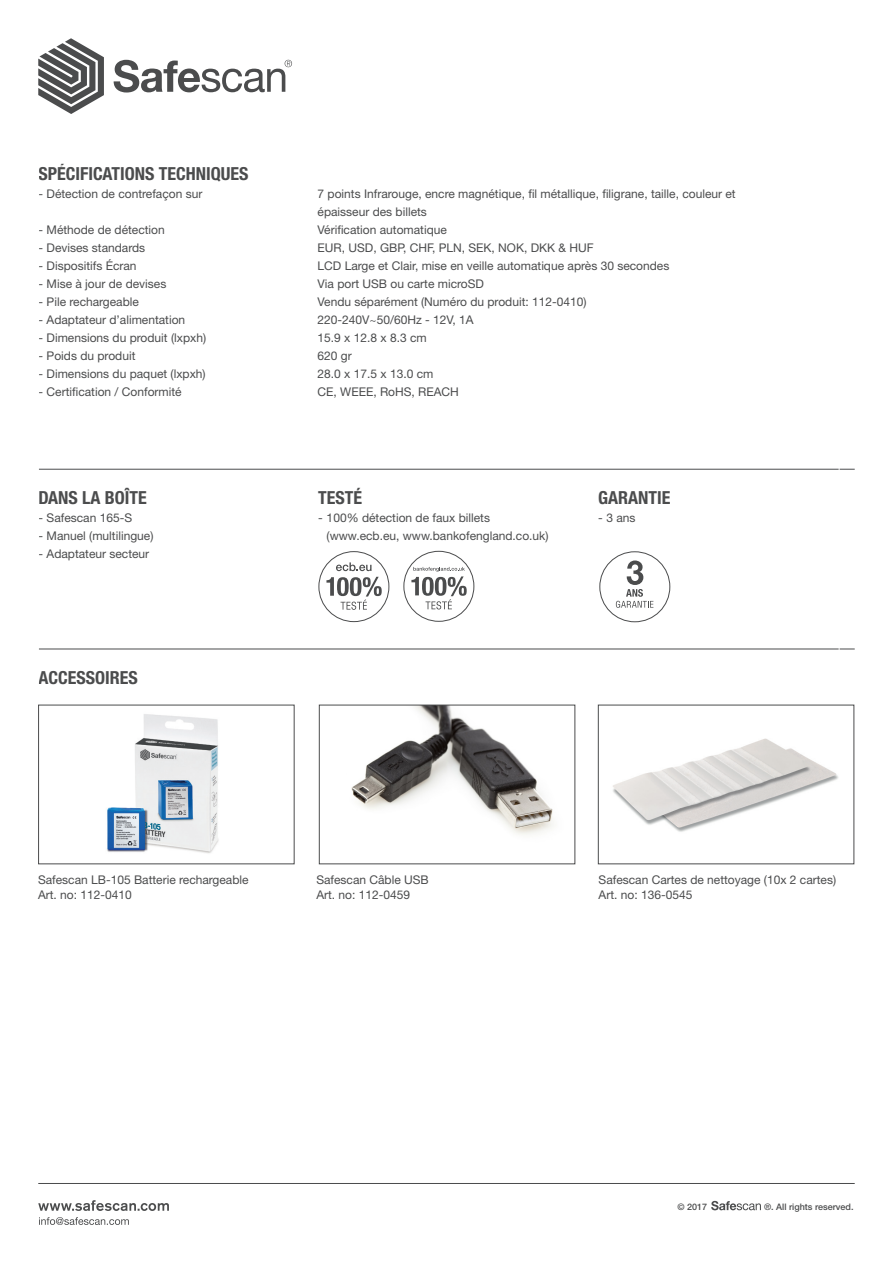
<style>
.page{position:relative;width:893px;height:1263px;background:#fff}
.page>*{position:absolute;margin:0;border:0;box-sizing:border-box;transform-origin:0 0}
.t1{font:700 condensed 18px "Helvetica Neue LT Std";color:#4b4c4d}
.t2{font:12px/15px "Helvetica Neue LT Std";color:#4b4c4d}
.Art_no{font:500 9px "Helvetica Neue LT Std";color:#4b4c4d}
</style>
<div class="page">
<hr style="left:38px;top:469px;width:817px;height:1px;background:#4b4c4d">
<hr style="left:38px;top:1183px;width:817px;height:1px;background:#4b4c4d">
<hr style="left:38px;top:649px;width:817px;height:1px;background:#4b4c4d">
<svg style="left:38px;top:1200px;width:131px;height:11px"></svg>
<svg style="left:39px;top:1217px;width:90px;height:8px"></svg>
<svg style="left:38px;top:38px;width:66px;height:76px"></svg>
<svg style="left:114px;top:60px;width:178px;height:33px"></svg>
<svg style="left:711px;top:1201px;width:50px;height:9px"></svg>
<img style="left:107px;top:714px;width:112px;height:139px">
<img style="left:351px;top:707px;width:202px;height:128px">
<img style="left:613px;top:738px;width:226px;height:94px">
<div style="left:599px;top:551px;width:71px;height:71px;border:1px solid #4b4c4d;border-radius:50%"></div>
<svg style="left:616px;top:560px;width:37px;height:48px"></svg>
<div style="left:318px;top:551px;width:71px;height:71px;border:1px solid #4b4c4d;border-radius:50%"></div>
<svg style="left:336px;top:562px;width:35px;height:9px"></svg>
<svg style="left:326px;top:577px;width:56px;height:33px"></svg>
<div style="left:403px;top:551px;width:71px;height:71px;border:1px solid #4b4c4d;border-radius:50%"></div>
<svg style="left:411px;top:567px;width:56px;height:42px"></svg>
<p class="t1" style="left:39px;top:163px;width:211px">SPÉCIFICATIONS TECHNIQUES</p>
<p class="t2" style="left:39px;top:186px;width:165px">- Détection de contrefaçon sur</p>
<p class="t2" style="left:318px;top:186px;width:420px">7 points Infrarouge, encre magnétique, fil métallique, filigrane, taille, couleur et</p>
<p class="t2" style="left:318px;top:204px;width:111px">épaisseur des billets</p>
<p class="t2" style="left:39px;top:222px;width:128px">- Méthode de détection</p>
<p class="t2" style="left:318px;top:222px;width:131px">Vérification automatique</p>
<p class="t2" style="left:39px;top:240px;width:108px">- Devises standards</p>
<p class="t2" style="left:318px;top:240px;width:278px">EUR, USD, GBP, CHF, PLN, SEK, NOK, DKK &amp; HUF</p>
<p class="t2" style="left:39px;top:258px;width:100px">- Dispositifs Écran</p>
<p class="t2" style="left:318px;top:258px;width:353px">LCD Large et Clair, mise en veille automatique après 30 secondes</p>
<p class="t2" style="left:39px;top:276px;width:129px">- Mise à jour de devises</p>
<p class="t2" style="left:318px;top:276px;width:168px">Via port USB ou carte microSD</p>
<p class="t2" style="left:39px;top:294px;width:102px">- Pile rechargeable</p>
<p class="t2" style="left:318px;top:294px;width:271px">Vendu séparément (Numéro du produit: 112-0410)</p>
<p class="t2" style="left:39px;top:312px;width:148px">- Adaptateur d’alimentation</p>
<p class="t2" style="left:318px;top:312px;width:157px">220-240V~50/60Hz - 12V, 1A</p>
<p class="t2" style="left:39px;top:330px;width:169px">- Dimensions du produit (lxpxh)</p>
<p class="t2" style="left:318px;top:330px;width:111px">15.9 x 12.8 x 8.3 cm</p>
<p class="t2" style="left:39px;top:348px;width:98px">- Poids du produit</p>
<p class="t2" style="left:318px;top:348px;width:36px">620 gr</p>
<p class="t2" style="left:39px;top:366px;width:169px">- Dimensions du paquet (lxpxh)</p>
<p class="t2" style="left:318px;top:366px;width:117px">28.0 x 17.5 x 13.0 cm</p>
<p class="t2" style="left:39px;top:384px;width:145px">- Certification / Conformité</p>
<p class="t2" style="left:318px;top:384px;width:143px">CE, WEEE, RoHS, REACH</p>
<p class="t1" style="left:39px;top:487px;width:110px">DANS LA BOÎTE</p>
<p class="t2" style="left:39px;top:510px;width:95px">- Safescan 165-S</p>
<p class="t2" style="left:39px;top:528px;width:116px">- Manuel (multilingue)</p>
<p class="t2" style="left:39px;top:546px;width:112px">- Adaptateur secteur</p>
<p class="t1" style="left:39px;top:667px;width:101px">ACCESSOIRES</p>
<p class="t1" style="left:318px;top:487px;width:45px">TESTÉ</p>
<p class="t2" style="left:318px;top:510px;width:173px">- 100% détection de faux billets</p>
<p class="t2" style="left:327px;top:528px;width:223px">(www.ecb.eu, www.bankofengland.co.uk)</p>
<p class="t1" style="left:598px;top:487px;width:74px">GARANTIE</p>
<p class="t2" style="left:598px;top:510px;width:39px">- 3 ans</p>
<p class="t2" style="left:38px;top:871px;width:212px">Safescan LB-105 Batterie rechargeable</p>
<p class="t2" style="left:38px;top:886px;width:95px">Art. no: 112-0410</p>
<p class="t2" style="left:316px;top:871px;width:114px">Safescan Câble USB</p>
<p class="t2" style="left:316px;top:886px;width:95px">Art. no: 112-0459</p>
<p class="t2" style="left:599px;top:871px;width:239px">Safescan Cartes de nettoyage (10x 2 cartes)<br>Art. no: 136-0545</p>
<p class="Art_no" style="left:678px;top:1202px;width:31px">© 2017</p>
<p class="Art_no" style="left:764px;top:1202px;width:91px">®. All rights reserved.</p>
</div>
